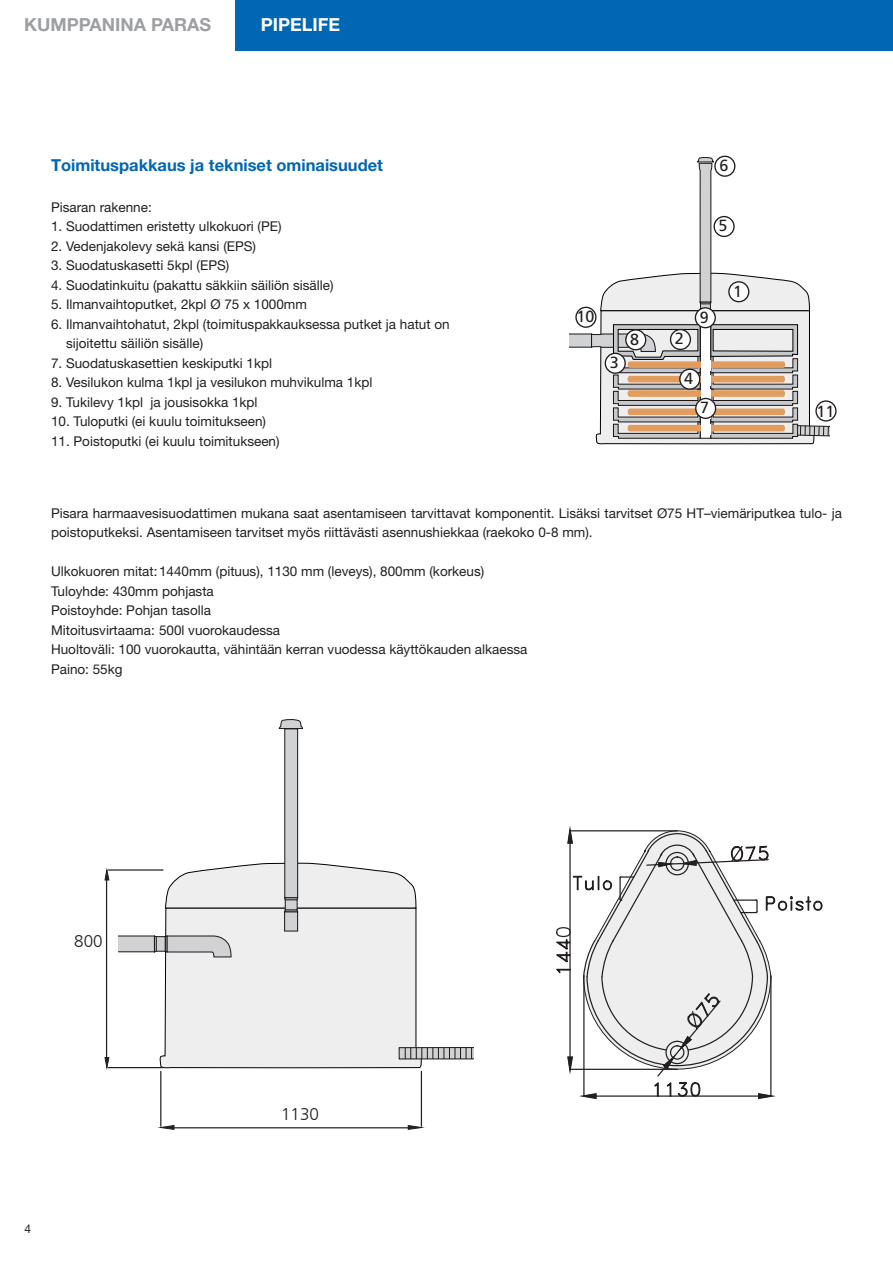
<style>
.page{position:relative;width:893px;height:1263px;background:#fff}
.page>*{position:absolute;margin:0;border:0;box-sizing:border-box;transform-origin:0 0}
.t1{font:700 18px "Helvetica Neue LT Std";color:#9d9fa2}
.t2{font:700 18px "Helvetica Neue LT Std";color:#fff}
.t3{font:300 17.1px "Frutiger LT Com";color:#231f20}
.Väliotsikko{font:700 16.5px "Helvetica Neue LT Std";color:#0166b3}
.t4{font:16.2px "Frutiger LT Com";color:#231f20}
.Leipäteksti{font:13.5px/19.5px "Helvetica Neue LT Std";color:#231f20}
.t5{font:12px "Helvetica Neue LT Std";color:#231f20}
.s1{font-style:inherit}
</style>
<div class="page">
<div style="left:235px;top:0;width:655px;height:51px;background:#0166b3"></div>
<hr style="left:889px;top:0;width:4px;height:51px;background:#0166b3">
<svg style="left:570px;top:155px;width:260px;height:290px"></svg>
<div style="left:701px;top:424px;width:10px;height:11px;background:#fff"></div>
<svg style="left:816px;top:401px;width:20px;height:20px"></svg>
<div style="left:815px;top:400px;width:22px;height:22px;border:1px solid #231f20;border-radius:50%"></div>
<div style="left:729px;top:282px;width:20px;height:20px;background:#fff;border-radius:50%"></div>
<div style="left:728px;top:281px;width:21px;height:21px;border:1px solid #231f20;border-radius:50%"></div>
<div style="left:670px;top:330px;width:20px;height:19px;background:#fff;border-radius:50%"></div>
<div style="left:670px;top:329px;width:21px;height:21px;border:1px solid #231f20;border-radius:50%"></div>
<div style="left:605px;top:353px;width:20px;height:20px;background:#fff;border-radius:50%"></div>
<div style="left:605px;top:353px;width:21px;height:21px;border:1px solid #231f20;border-radius:50%"></div>
<div style="left:680px;top:369px;width:20px;height:20px;background:#fff;border-radius:50%"></div>
<div style="left:679px;top:369px;width:21px;height:21px;border:1px solid #231f20;border-radius:50%"></div>
<div style="left:696px;top:398px;width:20px;height:20px;background:#fff;border-radius:50%"></div>
<div style="left:695px;top:398px;width:21px;height:21px;border:1px solid #231f20;border-radius:50%"></div>
<div style="left:626px;top:330px;width:20px;height:20px;background:#fff;border-radius:50%"></div>
<div style="left:625px;top:329px;width:21px;height:21px;border:1px solid #231f20;border-radius:50%"></div>
<div style="left:695px;top:308px;width:20px;height:20px;background:#fff;border-radius:50%"></div>
<div style="left:695px;top:307px;width:21px;height:21px;border:1px solid #231f20;border-radius:50%"></div>
<div style="left:285px;top:729px;width:13px;height:169px;background:#d1d2d4"></div>
<div style="left:284px;top:728px;width:14px;height:170px;border:1px solid #1a161a"></div>
<svg style="left:119px;top:823px;width:354px;height:246px"></svg>
<svg style="left:556px;top:826px;width:267px;height:274px"></svg>
<hr style="left:108px;top:869px;width:55px;height:2px;background:#231f20">
<hr style="left:108px;top:1067px;width:55px;height:1px;background:#231f20">
<svg style="left:104px;top:869px;width:6px;height:12px"></svg>
<svg style="left:104px;top:1057px;width:6px;height:11px"></svg>
<hr style="left:106px;top:877px;width:1px;height:181px;background:#231f20">
<hr style="left:160px;top:1071px;width:1px;height:55px;background:#231f20">
<hr style="left:421px;top:1071px;width:1px;height:55px;background:#231f20">
<svg style="left:160px;top:1125px;width:15px;height:5px"></svg>
<svg style="left:407px;top:1125px;width:15px;height:5px"></svg>
<hr style="left:171px;top:1127px;width:237px;height:1px;background:#231f20">
<svg style="left:279px;top:719px;width:24px;height:10px"></svg>
<h1 class="t1" style="left:24px;top:13px;width:189px">KUMPPANINA PARAS</h1>
<h1 class="t2" style="left:261px;top:13px;width:81px">PIPELIFE</h1>
<p class="Väliotsikko" style="left:51px;top:155px;width:334px"><span class="s1">T</span>oimituspakkaus ja tekniset ominaisuudet</p>
<p class="Leipäteksti" style="left:51px;top:197px;width:102px">Pisaran rakenne:</p>
<p class="Leipäteksti" style="left:51px;top:217px;width:232px">1. Suodattimen eristetty ulkokuori (PE)</p>
<p class="Leipäteksti" style="left:51px;top:236px;width:207px">2. Vedenjakolevy sekä kansi (EPS)</p>
<p class="Leipäteksti" style="left:51px;top:256px;width:180px">3. Suodatuskasetti 5kpl (EPS)</p>
<p class="Leipäteksti" style="left:51px;top:275px;width:284px">4. Suodatinkuitu (pakattu säkkiin säiliön sisälle)</p>
<p class="Leipäteksti" style="left:51px;top:295px;width:257px">5. Ilmanvaihtoputket, 2kpl Ø 75 x 1000mm</p>
<p class="Leipäteksti" style="left:51px;top:314px;width:400px">6. Ilmanvaihtohatut, 2kpl (toimituspakkauksessa putket ja hatut on</p>
<p class="Leipäteksti" style="left:66px;top:334px;width:139px">sijoitettu säiliön sisälle)</p>
<p class="Leipäteksti" style="left:51px;top:353px;width:223px">7. Suodatuskasettien keskiputki 1kpl</p>
<p class="Leipäteksti" style="left:51px;top:373px;width:323px">8. Vesilukon kulma 1kpl ja vesilukon muhvikulma 1kpl</p>
<p class="Leipäteksti" style="left:51px;top:392px;width:208px">9. Tukilevy 1kpl ja jousisokka 1kpl</p>
<p class="Leipäteksti" style="left:51px;top:412px;width:217px">10. Tuloputki (ei kuulu toimitukseen)</p>
<p class="Leipäteksti" style="left:51px;top:431px;width:230px">11. Poistoputki (ei kuulu toimitukseen)</p>
<p class="t4" style="left:576px;top:307px;width:19px">10</p>
<p class="t4" style="left:610px;top:353px;width:10px">3</p>
<p class="t4" style="left:630px;top:329px;width:10px">8</p>
<p class="t4" style="left:719px;top:156px;width:10px">6</p>
<p class="t4" style="left:718px;top:216px;width:10px">5</p>
<p class="t4" style="left:675px;top:329px;width:10px">2</p>
<p class="t4" style="left:700px;top:307px;width:10px">9</p>
<p class="t4" style="left:684px;top:369px;width:10px">4</p>
<p class="t4" style="left:700px;top:398px;width:10px">7</p>
<p class="t4" style="left:733px;top:281px;width:10px">1</p>
<p class="t4" style="left:816px;top:402px;width:19px">11</p>
<p class="Leipäteksti" style="left:51px;top:503px;width:792px">Pisara harmaavesisuodattimen mukana saat asentamiseen tarvittavat komponentit. Lisäksi tarvitset Ø75 HT–viemäriputkea tulo- ja poistoputkeksi. Asentamiseen tarvitset myös riittävästi asennushiekkaa (raekoko 0-8 mm).</p>
<p class="Leipäteksti" style="left:51px;top:561px;width:435px">Ulkokuoren mitat:1440mm (pituus), 1130 mm (leveys), 800mm (korkeus)</p>
<p class="Leipäteksti" style="left:51px;top:581px;width:164px">Tuloyhde: 430mm pohjasta</p>
<p class="Leipäteksti" style="left:51px;top:600px;width:162px">Poistoyhde: Pohjan tasolla</p>
<p class="Leipäteksti" style="left:51px;top:620px;width:231px">Mitoitusvirtaama: 500l vuorokaudessa</p>
<p class="Leipäteksti" style="left:51px;top:639px;width:478px">Huoltoväli: 100 vuorokautta, vähintään kerran vuodessa käyttökauden alkaessa</p>
<p class="Leipäteksti" style="left:51px;top:659px;width:73px">Paino: 55kg</p>
<p class="t3" style="left:74px;top:931px;width:30px">800</p>
<p class="t5" style="left:25px;top:1222px;width:8px">4</p>
<p class="t3" style="left:281px;top:1104px;width:39px">1130</p>
</div>
